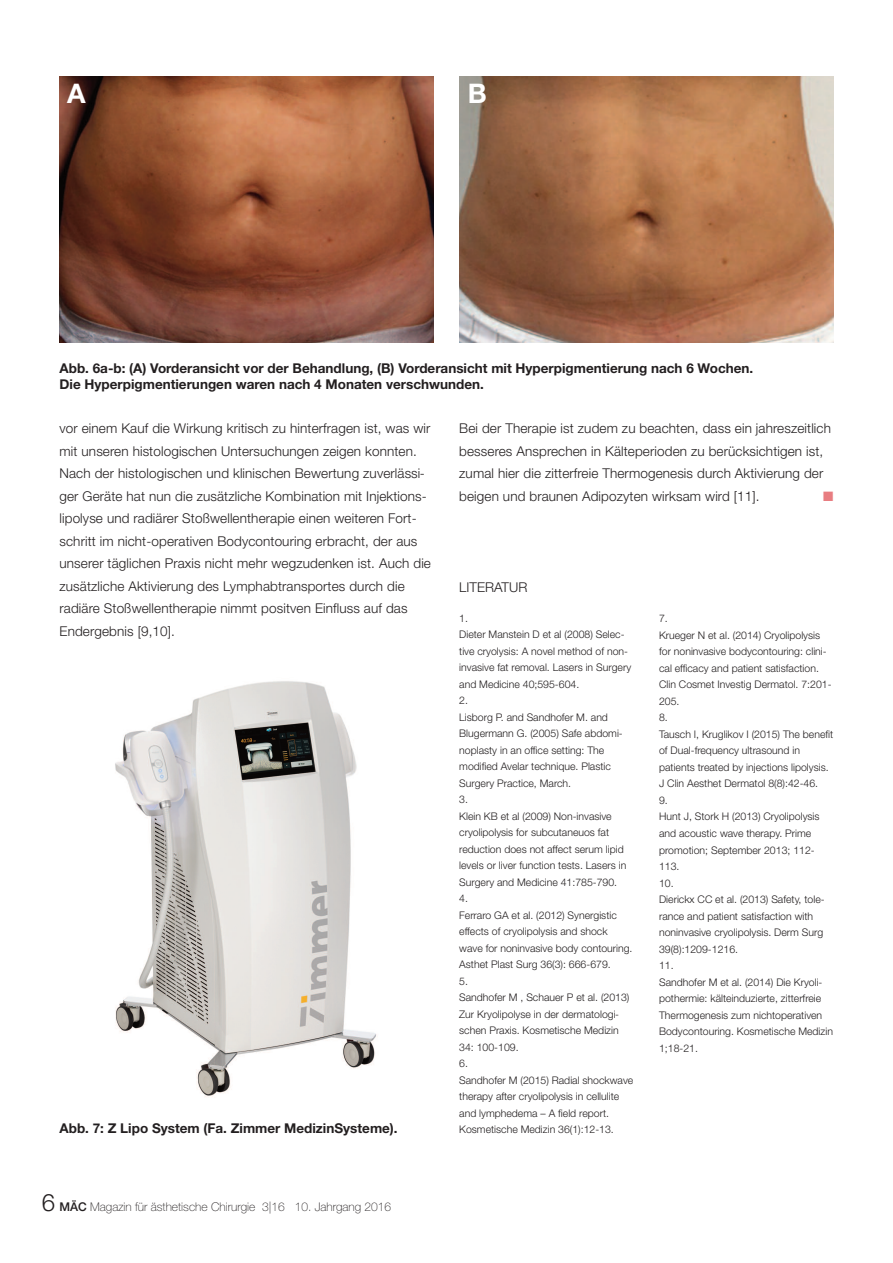
<style>
.page{position:relative;width:893px;height:1263px;background:#fff}
.page>*{position:absolute;margin:0;border:0;box-sizing:border-box;transform-origin:0 0}
.t1{font:700 27px "Helvetica Neue LT Std";color:#fff}
.t2{font:300 13.5px/22.5px "Helvetica Neue LT Std";letter-spacing:.01em;color:#231f20}
.t3{font:700 13.5px/16.2px "Helvetica Neue LT Std";color:#231f20}
.t4{font:13.5px "Zapf Dingbats";color:#e87d81}
.t5{font:100 12px "Helvetica Neue LT Std";color:#231f20}
.t6{font:300 10.5px/16.5px "Helvetica Neue LT Std";color:#231f20}
.s1{font-weight:300;font-size:24px}
.s2{font-family:"Helvetica Neue";font-weight:500}
</style>
<div class="page">
<img style="left:60px;top:77px;width:374px;height:265px">
<img style="left:459px;top:77px;width:374px;height:265px">
<img style="left:115px;top:681px;width:262px;height:416px">
<h1 class="t1" style="left:67px;top:84px;width:20px">A</h1>
<h1 class="t1" style="left:468px;top:84px;width:21px">B</h1>
<p class="t3" style="left:60px;top:361px;width:695px">Abb. 6a-b: (A) Vorderansicht vor der Behandlung, (B) Vorderansicht mit Hyperpigmentierung nach 6 Wochen.<br>Die Hyperpigmentierungen waren nach 4 Monaten verschwunden.</p>
<p class="t2" style="left:60px;top:418px;width:373px">vor einem Kauf die Wirkung kritisch zu hinterfragen ist, was wir mit unseren histologischen Untersuchungen zeigen konnten.<br>Nach der histologischen und klinischen Bewertung zuverlässi&shy;ger Geräte hat nun die zusätzliche Kombination mit Injektions&shy;lipolyse und radiärer Stoßwellentherapie einen weiteren Fort&shy;schritt im nicht-operativen Bodycontouring erbracht, der aus unserer täglichen Praxis nicht mehr wegzudenken ist. Auch die zusätzliche Aktivierung des Lymphabtransportes durch die radiäre Stoßwellentherapie nimmt positven Einfluss auf das Endergebnis [9,10].</p>
<p class="t2" style="left:459px;top:418px;width:373px">Bei der Therapie ist zudem zu beachten, dass ein jahreszeitlich besseres Ansprechen in Kälteperioden zu berücksichtigen ist, zumal hier die zitterfreie Thermogenesis durch Aktivierung der beigen und braunen Adipozyten wirksam wird [11].</p>
<p class="t4" style="left:823px;top:488px;width:12px">■</p>
<p class="t2" style="left:459px;top:577px;width:70px">LITERATUR</p>
<p class="t6" style="left:459px;top:611px;width:176px">1.<br>Dieter Manstein D et al (2008) Selec&shy;tive cryolysis: A novel method of non&shy;invasive fat removal. Lasers in Surgery and Medicine 40;595-604.<br>2.<br>Lisborg P. and Sandhofer M. and<br>Blugermann G. (2005) Safe abdomi&shy;noplasty in an office setting: The modified Avelar technique. Plastic<br>Surgery Practice, March.<br>3.<br>Klein KB et al (2009) Non-invasive cryolipolysis for subcutaneuos fat reduction does not affect serum lipid levels or liver function tests. Lasers in<br>Surgery and Medicine 41:785-790.<br>4.<br>Ferraro GA et al. (2012) Synergistic effects of cryolipolysis and shock wave for noninvasive body contouring.<br>Asthet Plast Surg 36(3): 666-679.<br>5.<br>Sandhofer M , Schauer P et al. (2013)<br>Zur Kryolipolyse in der dermatologi&shy;schen Praxis. Kosmetische Medizin<br>34: 100-109.<br>6.<br>Sandhofer M (2015) Radial shockwave therapy after cryolipolysis in cellulite and lymphedema – A field report.<br>Kosmetische Medizin 36(1):12-13.</p>
<p class="t6" style="left:659px;top:611px;width:176px">7.<br>Krueger N et al. (2014) Cryolipolysis for noninvasive bodycontouring: clini&shy;cal efficacy and patient satisfaction.<br>Clin Cosmet Investig Dermatol. 7:201-<br>205.<br>8.<br>Tausch I, Kruglikov I (2015) The benefit of Dual-frequency ultrasound in patients treated by injections lipolysis.<br>J Clin Aesthet Dermatol 8(8):42-46.<br>9.<br>Hunt J, Stork H (2013) Cryolipolysis and acoustic wave therapy. Prime promotion; September 2013; 112-<br>113.<br>10.<br>Dierickx CC et al. (2013) Safety, tole&shy;rance and patient satisfaction with noninvasive cryolipolysis. Derm Surg<br>39(8):1209-1216.<br>11.<br>Sandhofer M et al. (2014) Die Kryoli&shy;pothermie: kälteinduzierte, zitterfreie<br>Thermogenesis zum nichtoperativen<br>Bodycontouring. Kosmetische Medizin<br>1;18-21.</p>
<p class="t3" style="left:60px;top:1121px;width:340px">Abb. 7: Z Lipo System (Fa. Zimmer MedizinSysteme).</p>
<p class="t5" style="left:42px;top:1202px;width:351px"><span class="s1">6</span> <span class="s2">MÄC</span> Magazin für ästhetische Chirurgie 3|16 10. Jahrgang 2016</p>
</div>
